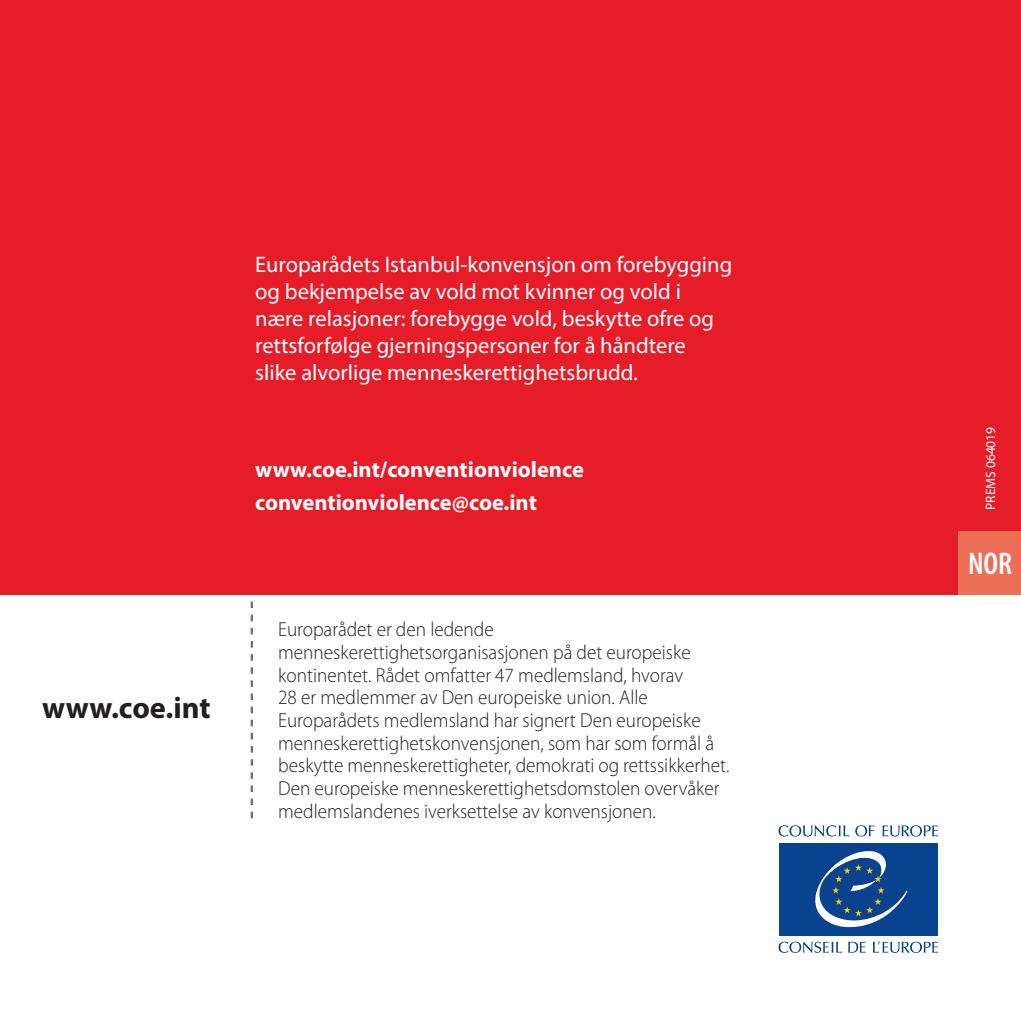
<style>
.page{position:relative;width:1021px;height:1021px;background:#fff}
.page>*{position:absolute;margin:0;border:0;box-sizing:border-box;transform-origin:0 0}
.t1{font:600 condensed 31.5px "Myriad Pro";color:#fff}
.t2{font:700 30.38px "Myriad Pro";color:#231f20}
.t3{font:22.5px/27px "Myriad Pro";color:#fff}
.t4{font:700 22.5px/33.3px "Myriad Pro";color:#fff}
.t5{font:300 20.25px/22.7px "Myriad Pro";color:#231f20;scale:.95 1}
.t6{font:13.5px "Myriad Pro";color:#fff}
</style>
<div class="page">
<div style="left:0;top:0;width:1020px;height:594px;background:#e71c29"></div>
<svg style="left:855px;top:825px;width:19px;height:11px"></svg>
<svg style="left:882px;top:825px;width:56px;height:11px"></svg>
<svg style="left:778px;top:825px;width:71px;height:11px"></svg>
<svg style="left:873px;top:941px;width:65px;height:11px"></svg>
<svg style="left:848px;top:941px;width:17px;height:11px"></svg>
<svg style="left:778px;top:941px;width:64px;height:11px"></svg>
<div style="left:779px;top:842px;width:158px;height:93px;background:#09428e"></div>
<svg style="left:815px;top:851px;width:92px;height:76px"></svg>
<svg style="left:251px;top:601px;width:2px;height:217px"></svg>
<div style="left:958px;top:530px;width:62px;height:64px;background:#ed6e56"></div>
<h2 class="t2" style="left:42px;top:688px;width:170px">www.coe.int</h2>
<p class="t3" style="left:255px;top:250px;width:478px">Europarådets Istanbul-konvensjon om forebygging og bekjempelse av vold mot kvinner og vold i nære relasjoner: forebygge vold, beskytte ofre og rettsforfølge gjerningspersoner for å håndtere slike alvorlige menneskerettighetsbrudd.</p>
<p class="t4" style="left:255px;top:452px;width:330px">www.coe.int/conventionviolence conventionviolence@coe.int</p>
<p class="t5" style="left:278px;top:618px;width:476px">Europarådet er den ledende menneskerettighetsorganisasjonen på det europeiske kontinentet. Rådet omfatter 47 medlemsland, hvorav<br>28 er medlemmer av Den europeiske union. Alle Europarådets medlemsland har signert Den europeiske menneskerettighetskonvensjonen, som har som formål å beskytte menneskerettigheter, demokrati og rettssikkerhet.<br>Den europeiske menneskerettighetsdomstolen overvåker medlemslandenes iverksettelse av konvensjonen.</p>
<p class="t6" style="left:982px;top:510px;width:85px;rotate:-90deg">PREMS 064019</p>
<h1 class="t1" style="left:968px;top:544px;width:45px">NOR</h1>
</div>
